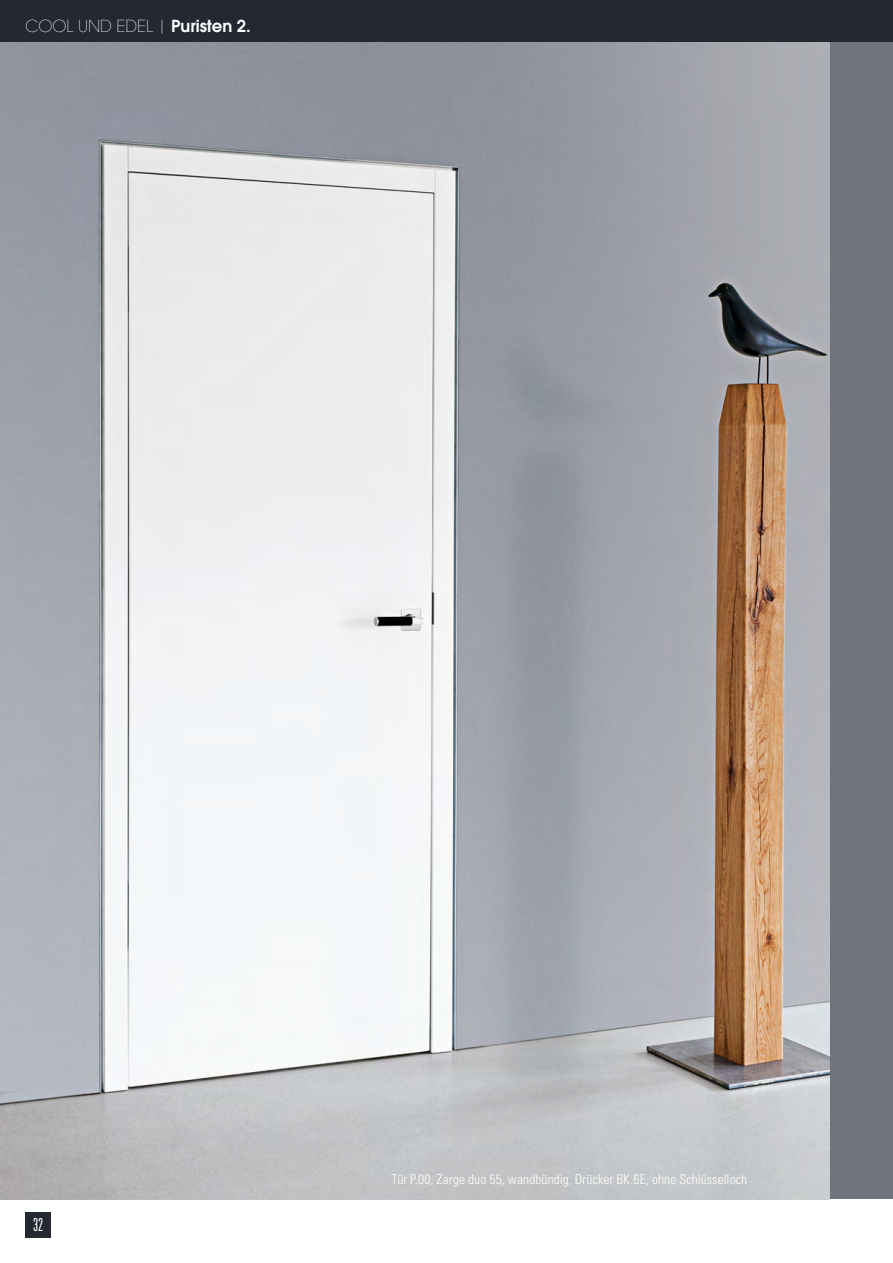
<style>
.page{position:relative;width:893px;height:1263px;background:#fff}
.page>*{position:absolute;margin:0;border:0;box-sizing:border-box;transform-origin:0 0}
.t1{font:300 ultra-condensed 18px "Univers";color:#fff}
.t2{font:200 16.5px "ITC Avant Garde W1 G";color:#fff}
.t3{font:300 condensed 13.5px "Univers LT";letter-spacing:.01em;color:#fff}
.s1{font-weight:600}
</style>
<div class="page">
<div style="left:26px;top:1212px;width:25px;height:26px;background:#232831"></div>
<div style="left:0;top:0;width:893px;height:43px;background:#232831"></div>
<div style="left:0;top:43px;width:893px;height:1156px;background:#6f737e"></div>
<img style="left:0;top:43px;width:829px;height:1156px">
<p class="t2" style="left:26px;top:15px;width:227px">COOL UND EDEL | <span class="s1">Puristen 2.</span></p>
<h1 class="t1" style="left:33px;top:1214px;width:11px">32</h1>
<p class="t3" style="left:391px;top:1171px;width:357px">Tür P.00, Zarge duo 55, wandbündig, Drücker BK.6E, ohne Schlüsselloch</p>
</div>
